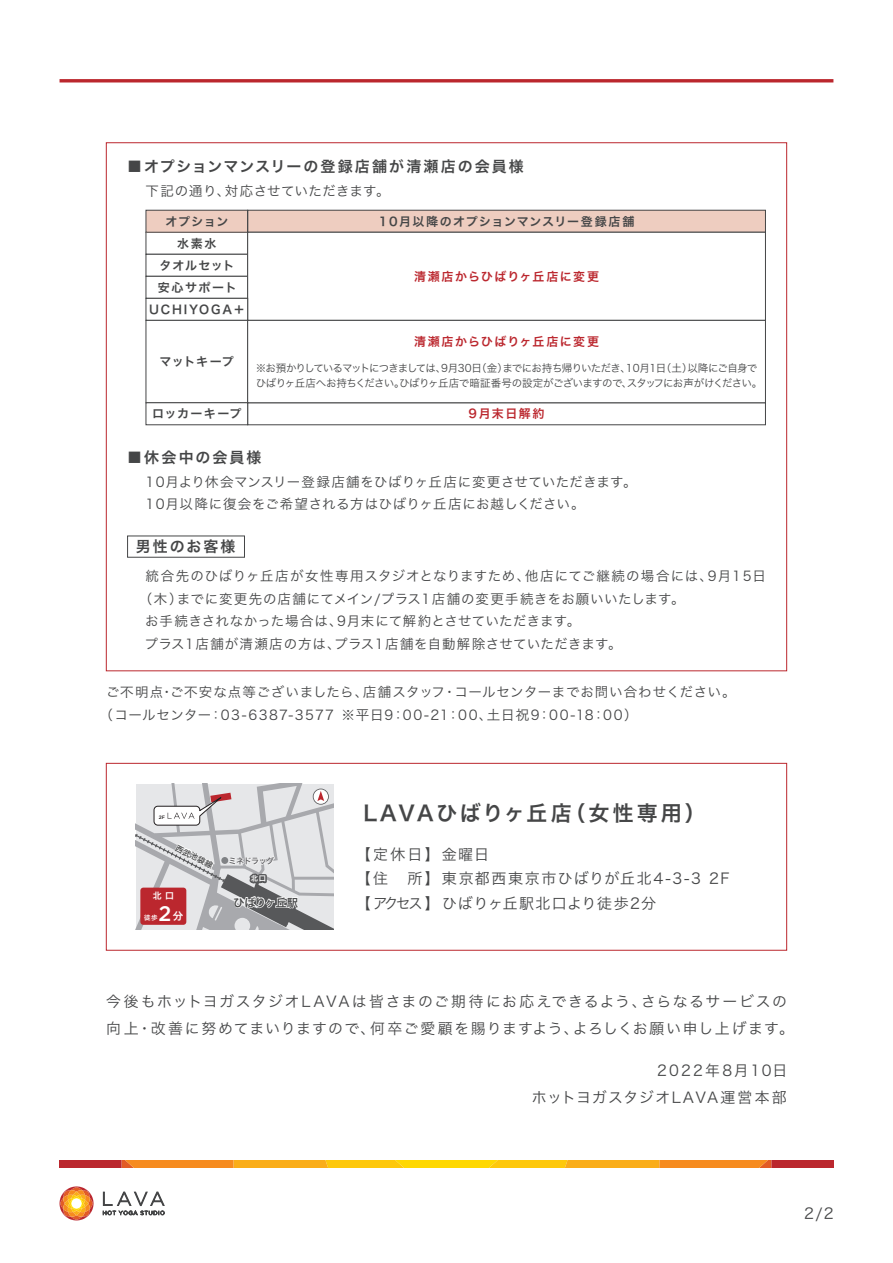
<style>
.page{position:relative;width:893px;height:1263px;background:#fff}
.page>*{position:absolute;margin:0;border:0;box-sizing:border-box;transform-origin:0 0}
.t1{font:500 21.15px "Gotham";color:#fff}
.t2{font:21px "Hira Kaku Pro W6";letter-spacing:.12em;color:#454647}
.t3{font:15px/24.8px "Hira Kaku Pro W3";letter-spacing:.08em;color:#454647}
.t4{font:15px "Hira Kaku Pro W6";letter-spacing:.13em;color:#454647}
.t5{font:14.85px/27px "Hira Kaku Pro W3";letter-spacing:.1em;color:#454647}
.t6{font:13.5px/22.5px "Hira Kaku Pro W3";letter-spacing:.05em;color:#454647}
.t7{font:13.5px "Hira Kaku Pro W3";letter-spacing:.075em;color:#454647}
.t8{font:13.5px "Hira Kaku Pro W3";letter-spacing:.03em;color:#454647}
.t9{font:13.5px "Hira Kaku Pro W3";letter-spacing:.025em;color:#454647}
.t10{font:12px "Hira Kaku Pro W6";letter-spacing:.12em;color:#bb272e}
.t11{font:12px "Hira Kaku Pro W6";letter-spacing:.105em;color:#454647}
.t12{font:12px/22px "Hira Kaku Pro W6";letter-spacing:.14em;color:#454647;text-align:center}
.t13{font:12px "Hira Kaku Pro W6";letter-spacing:.08em;color:#454647}
.t14{font:11.4px "Hira Kaku Pro W6";letter-spacing:-.065em;color:#4b4c4d}
.t15{font:10.5px/15px "Hira Kaku Pro W3";letter-spacing:-.065em;color:#454647}
.t16{font:8.85px "Hira Kaku Pro W6";color:#fff}
.t17{font:8.1px "Hira Kaku Pro W6";letter-spacing:-.07em;color:#636366}
.t18{font:8.1px "Hira Kaku Pro W6";color:#4b4c4d}
.t19{font:7.35px "Hira Kaku Pro W6";color:#fff}
.t20{font:6.45px "Hira Kaku Pro W6";color:#fff}
.t21{font:500 4.8px "Gotham";color:#231f20}
.s1{font-family:"Hira Kaku Pro W6";font-weight:400;font-size:10.5px}
</style>
<div class="page">
<svg style="left:60px;top:1161px;width:773px;height:6px;background:#ef9719"></svg>
<svg style="left:103px;top:1192px;width:61px;height:23px"></svg>
<svg style="left:59px;top:1186px;width:35px;height:35px"></svg>
<hr style="left:60px;top:79px;width:773px;height:3px;background:#bb272e">
<div style="left:106px;top:763px;width:681px;height:187px;border:1px solid #bb272e"></div>
<div style="left:146px;top:232px;width:102px;height:22px;background:#fff;border:1px solid #454647"></div>
<div style="left:146px;top:254px;width:102px;height:22px;background:#fff;border:1px solid #454647"></div>
<div style="left:146px;top:276px;width:102px;height:23px;background:#fff;border:1px solid #454647"></div>
<div style="left:146px;top:210px;width:102px;height:22px;background:#eecdc0"></div>
<div style="left:248px;top:210px;width:517px;height:22px;background:#eecdc0"></div>
<div style="left:146px;top:210px;width:102px;height:22px;border:1px solid #454647"></div>
<div style="left:247px;top:210px;width:519px;height:22px;border:1px solid #454647"></div>
<div style="left:247px;top:232px;width:519px;height:89px;background:#fff;border:1px solid #454647"></div>
<div style="left:146px;top:298px;width:102px;height:23px;background:#fff;border:1px solid #454647"></div>
<div style="left:146px;top:320px;width:102px;height:83px;background:#fff;border:1px solid #454647"></div>
<div style="left:247px;top:402px;width:519px;height:23px;background:#fff;border:1px solid #454647"></div>
<div style="left:247px;top:320px;width:519px;height:83px;background:#fff;border:1px solid #454647"></div>
<div style="left:146px;top:402px;width:102px;height:23px;background:#fff;border:1px solid #454647"></div>
<svg style="left:136px;top:784px;width:197px;height:146px;background:#cdc4c7"></svg>
<p class="t4" style="left:127px;top:153px;width:398px">■オプションマンスリーの登録店舗が清瀬店の会員様</p>
<p class="t9" style="left:146px;top:179px;width:245px">下記の通り、対応させていただきます。</p>
<p class="t11" style="left:166px;top:210px;width:64px">オプション</p>
<p class="t11" style="left:379px;top:210px;width:257px">10月以降のオプションマンスリー登録店舗</p>
<p class="t12" style="left:149px;top:232px;width:98px">水素水<br>タオルセット<br>安心サポート<br>UCHIYOGA＋</p>
<p class="t11" style="left:159px;top:351px;width:76px">マットキープ</p>
<p class="t13" style="left:152px;top:403px;width:91px">ロッカーキープ</p>
<p class="t10" style="left:414px;top:265px;width:187px">清瀬店からひばりヶ丘店に変更</p>
<p class="t10" style="left:414px;top:331px;width:187px">清瀬店からひばりヶ丘店に変更</p>
<p class="t15" style="left:256px;top:359px;width:508px">※お預かりしているマットにつきましては、9月30日（金）までにお持ち帰りいただき、10月1日（土）以降にご自身でひばりヶ丘店へお持ちください。ひばりヶ丘店で暗証番号の設定がございますので、スタッフにお声がけください。</p>
<p class="t10" style="left:469px;top:403px;width:77px">9月末日解約</p>
<p class="t4" style="left:127px;top:443px;width:136px">■休会中の会員様</p>
<p class="t6" style="left:146px;top:470px;width:493px">10月より休会マンスリー登録店舗をひばりヶ丘店に変更させていただきます。<br>10月以降に復会をご希望される方はひばりヶ丘店にお越しください。</p>
<p class="t4" style="left:136px;top:533px;width:101px">男性のお客様</p>
<p class="t7" style="left:146px;top:564px;width:622px">統合先のひばりヶ丘店が女性専用スタジオとなりますため、他店にてご継続の場合には、9月15日</p>
<p class="t6" style="left:139px;top:586px;width:547px">（木）までに変更先の店舗にてメイン/プラス1店舗の変更手続きをお願いいたします。</p>
<p class="t8" style="left:145px;top:609px;width:437px">お手続きされなかった場合は、9月末にて解約とさせていただきます。</p>
<p class="t6" style="left:145px;top:631px;width:478px">プラス1店舗が清瀬店の方は、プラス1店舗を自動解除させていただきます。</p>
<p class="t6" style="left:100px;top:680px;width:638px;text-indent:7px">ご不明点･ご不安な点等ございましたら、店舗スタッフ・コールセンターまでお問い合わせください。（コールセンター：03-6387-3577 ※平日9：00-21：00、土日祝9：00-18：00）</p>
<p class="t21" style="left:159px;top:814px;width:8px">2F</p>
<p class="t18" style="left:179px;top:840px;width:43px;rotate:28deg">西武池袋線</p>
<p class="t16" style="left:153px;top:888px;width:23px">北 口</p>
<p class="t20" style="left:144px;top:912px;width:15px">徒歩</p>
<h1 class="t1" style="left:159px;top:900px;width:26px">2<span class="s1">分</span></h1>
<p class="t17" style="left:229px;top:854px;width:47px">ミネドラッグ</p>
<p class="t19" style="left:251px;top:872px;width:17px">北口</p>
<p class="t14" style="left:233px;top:892px;width:66px">ひばりヶ丘駅</p>
<h2 class="t2" style="left:363px;top:794px;width:344px">LAVAひばりヶ丘店（女性専用）</h2>
<p class="t3" style="left:356px;top:840px;width:375px">【定休日】 金曜日<br>【住　所】 東京都西東京市ひばりが丘北4-3-3 2F【アクセス】 ひばりヶ丘駅北口より徒歩2分</p>
<p class="t5" style="left:106px;top:986px;width:689px">今後もホットヨガスタジオLAVAは皆さまのご期待にお応えできるよう、さらなるサービスの向上・改善に努めてまいりますので、何卒ご愛顧を賜りますよう、よろしくお願い申し上げます。</p>
<p class="t5" style="left:532px;top:1055px;width:257px;text-align:right">2022年8月10日<br>ホットヨガスタジオLAVA運営本部</p>
<p class="t3" style="left:804px;top:1200px;width:31px">2/2</p>
</div>
